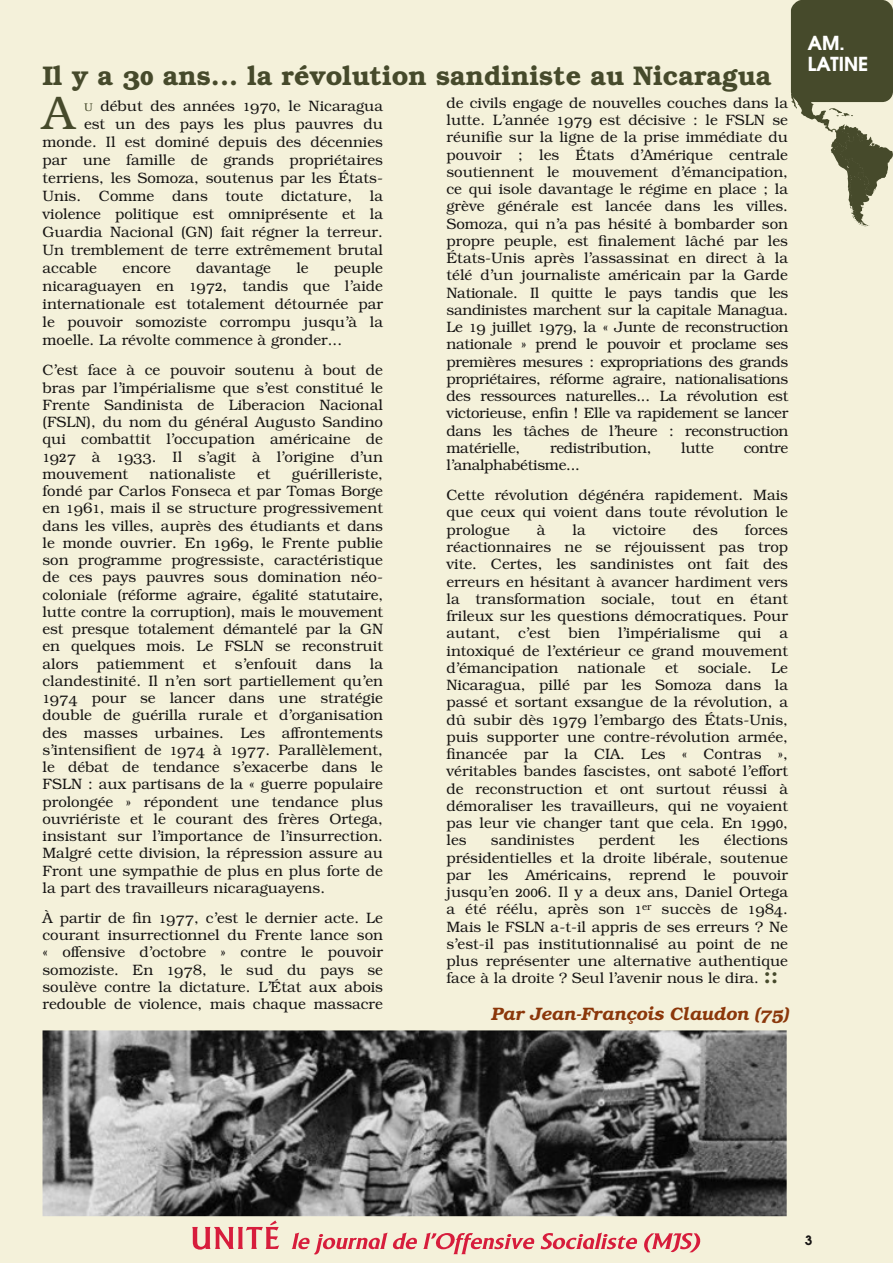
<style>
.page{position:relative;width:893px;height:1263px;background:#f4f1da}
.page>*{position:absolute;margin:0;border:0;box-sizing:border-box;transform-origin:0 0}
.t1{font:47.25px "Kerkis";color:#464a2b}
.t2{font:700 27px "Kerkis";color:#464a2b}
.t3{font:700 27px/21.6px "Kerkis Sans";color:#fff}
.t4{font:italic 700 18px "Kerkis";color:#8b370a}
.t5{font:700 18px "Kerkis Sans";color:#161413}
.t6{font:15px/17.2px "Kerkis";color:#161413;text-align:justify}
.t7{font:15px "Kerkis";letter-spacing:-.02em;color:#161413}
.s1{font-size:11.25px;color:#464a2b}
.s2{font-weight:700;font-size:21px;color:#464a2b}
</style>
<div class="page">
<svg style="left:192px;top:1220px;width:87px;height:29px"></svg>
<svg style="left:292px;top:1232px;width:125px;height:22px"></svg>
<svg style="left:423px;top:1232px;width:112px;height:22px"></svg>
<svg style="left:541px;top:1232px;width:160px;height:20px"></svg>
<svg style="left:791px;top:0;width:102px;height:227px"></svg>
<img style="left:43px;top:1030px;width:744px;height:186px">
<h2 class="t2" style="left:43px;top:60px;width:730px">Il y a 30 ans... la révolution sandiniste au Nicaragua</h2>
<h1 class="t1" style="left:43px;top:85px;width:33px">A</h1>
<p class="t6" style="left:84px;top:98px;width:301px"><span class="s1">U</span> début des années 1970, le Nicaragua</p>
<p class="t6" style="left:84px;top:116px;width:301px">est un des pays les plus pauvres du</p>
<p class="t6" style="left:43px;top:134px;width:342px">monde. Il est dominé depuis des décennies</p>
<p class="t6" style="left:43px;top:152px;width:342px">par une famille de grands propriétaires</p>
<p class="t6" style="left:43px;top:170px;width:342px">terriens, les Somoza, soutenus par les États-</p>
<p class="t6" style="left:43px;top:188px;width:342px">Unis. Comme dans toute dictature, la</p>
<p class="t6" style="left:43px;top:206px;width:342px">violence politique est omniprésente et la</p>
<p class="t6" style="left:43px;top:224px;width:342px">Guardia Nacional (GN) fait régner la terreur.</p>
<p class="t6" style="left:43px;top:242px;width:342px">Un tremblement de terre extrêmement brutal</p>
<p class="t6" style="left:43px;top:260px;width:56px">accable</p>
<p class="t6" style="left:123px;top:260px;width:50px">encore</p>
<p class="t6" style="left:196px;top:260px;width:76px">davantage</p>
<p class="t6" style="left:296px;top:260px;width:14px">le</p>
<p class="t6" style="left:43px;top:259px;width:342px;line-height:18px;text-indent:292px">peuple nicaraguayen en 1972, tandis que l’aide internationale est totalement détournée par le pouvoir somoziste corrompu jusqu’à la moelle. La révolte commence à gronder...</p>
<p class="t6" style="left:43px;top:362px;width:342px">C’est face à ce pouvoir soutenu à bout de bras par l’impérialisme que s’est constitué le Frente Sandinista de Liberacion Nacional (FSLN), du nom du général Augusto Sandino qui combattit l’occupation américaine de 1927 à 1933. Il s’agit à l’origine d’un mouvement</p>
<p class="t6" style="left:43px;top:465px;width:342px;text-indent:249px">guérilleriste, fondé par Carlos Fonseca et par Tomas Borge en 1961, mais il se structure progressivement dans les villes, auprès des étudiants et dans le monde ouvrier. En 1969, le Frente publie son programme progressiste, caractéristique de ces pays pauvres sous domination néo&shy;coloniale (réforme agraire, égalité statutaire, lutte contre la corruption), mais le mouvement est presque totalement démantelé par la GN en quelques mois. Le FSLN se reconstruit alors patiemment et s’enfouit dans la clandestinité. Il n’en sort partiellement qu’en 1974 pour se lancer dans une stratégie double de guérilla rurale et d’organisation des masses urbaines. Les affrontements s’intensifient de 1974 à 1977. Parallèlement, le débat de tendance s’exacerbe dans le FSLN : aux partisans de la « guerre populaire prolongée » répondent une tendance plus ouvriériste et le courant des frères Ortega, insistant sur l’importance de l’insurrection.<br>Malgré cette division, la répression assure au Front une sympathie de plus en plus forte de la part des travailleurs nicaraguayens.</p>
<p class="t6" style="left:43px;top:909px;width:342px">À partir de fin 1977, c’est le dernier acte. Le courant insurrectionnel du Frente lance son « offensive d’octobre » contre le pouvoir somoziste. En 1978, le sud du pays se soulève contre la dictature. L’État aux abois redouble de violence, mais chaque massacre</p>
<p class="t6" style="left:150px;top:465px;width:88px">nationaliste</p>
<p class="t6" style="left:257px;top:465px;width:15px">et</p>
<p class="t6" style="left:446px;top:94px;width:343px">de civils engage de nouvelles couches dans la lutte. L’année 1979 est décisive : le FSLN se réunifie sur la ligne de la prise immédiate du pouvoir ; les États d’Amérique centrale soutiennent le mouvement d’émancipation, ce qui isole davantage le régime en place ; la grève générale est lancée dans les villes.<br>Somoza, qui n’a pas hésité à bombarder son propre peuple, est finalement lâché par les États-Unis après l’assassinat en direct à la télé d’un journaliste américain par la Garde Nationale. Il quitte le pays tandis que les sandinistes marchent sur la capitale Managua.<br>Le 19 juillet 1979, la « Junte de reconstruction nationale » prend le pouvoir et proclame ses premières mesures : expropriations des grands propriétaires, réforme agraire, nationalisations des ressources naturelles... La révolution est victorieuse, enfin ! Elle va rapidement se lancer dans les tâches de l’heure : reconstruction matérielle,</p>
<p class="t7" style="left:550px;top:439px;width:103px">redistribution,</p>
<p class="t6" style="left:681px;top:439px;width:34px">lutte</p>
<p class="t6" style="left:744px;top:439px;width:46px">contre</p>
<p class="t6" style="left:446px;top:450px;width:343px;line-height:30px">l’analphabétisme...<br>Cette révolution dégénéra rapidement. Mais</p>
<p class="t6" style="left:446px;top:504px;width:343px">que ceux qui voient dans toute révolution le prologue</p>
<p class="t6" style="left:446px;top:521px;width:343px;text-indent:298px">forces réactionnaires ne se réjouissent pas trop vite. Certes, les sandinistes ont fait des erreurs en hésitant à avancer hardiment vers la transformation sociale, tout en étant frileux sur les questions démocratiques. Pour autant, c’est bien l’impérialisme qui a intoxiqué de l’extérieur ce grand mouvement d’émancipation</p>
<p class="t6" style="left:537px;top:521px;width:10px">à</p>
<p class="t6" style="left:573px;top:521px;width:15px">la</p>
<p class="t6" style="left:613px;top:521px;width:55px">victoire</p>
<p class="t6" style="left:693px;top:521px;width:26px">des</p>
<p class="t6" style="left:578px;top:659px;width:70px">nationale</p>
<p class="t6" style="left:665px;top:659px;width:15px">et</p>
<p class="t6" style="left:698px;top:659px;width:56px">sociale.</p>
<p class="t6" style="left:446px;top:659px;width:343px;text-indent:325px">Le Nicaragua, pillé par les Somoza dans la passé et sortant exsangue de la révolution, a dû subir dès 1979 l’embargo des États-Unis, puis supporter une contre-révolution armée, financée par la CIA. Les « Contras », véritables bandes fascistes, ont saboté l’effort de reconstruction et ont surtout réussi à démoraliser les travailleurs, qui ne voyaient pas leur vie changer tant que cela. En 1990, les</p>
<p class="t6" style="left:446px;top:831px;width:343px;text-indent:277px">élections présidentielles et la droite libérale, soutenue par les Américains, reprend le pouvoir jusqu’en 2006. Il y a deux ans, Daniel Ortega a été réélu, après son 1<sup>er</sup> succès de 1984.<br>Mais le FSLN a-t-il appris de ses erreurs ? Ne s’est-il pas institutionnalisé au point de ne plus représenter une alternative authentique face à la droite ? Seul l’avenir nous le dira. <span class="s2">::</span></p>
<p class="t4" style="left:491px;top:1003px;width:298px">Par Jean-François Claudon (75)</p>
<p class="t6" style="left:491px;top:831px;width:85px">sandinistes</p>
<p class="t6" style="left:599px;top:831px;width:58px">perdent</p>
<p class="t6" style="left:679px;top:831px;width:22px">les</p>
<h2 class="t3" style="left:808px;top:32px;width:62px">AM.<br>LATINE</h2>
<p class="t5" style="left:805px;top:1231px;width:9px">3</p>
</div>
